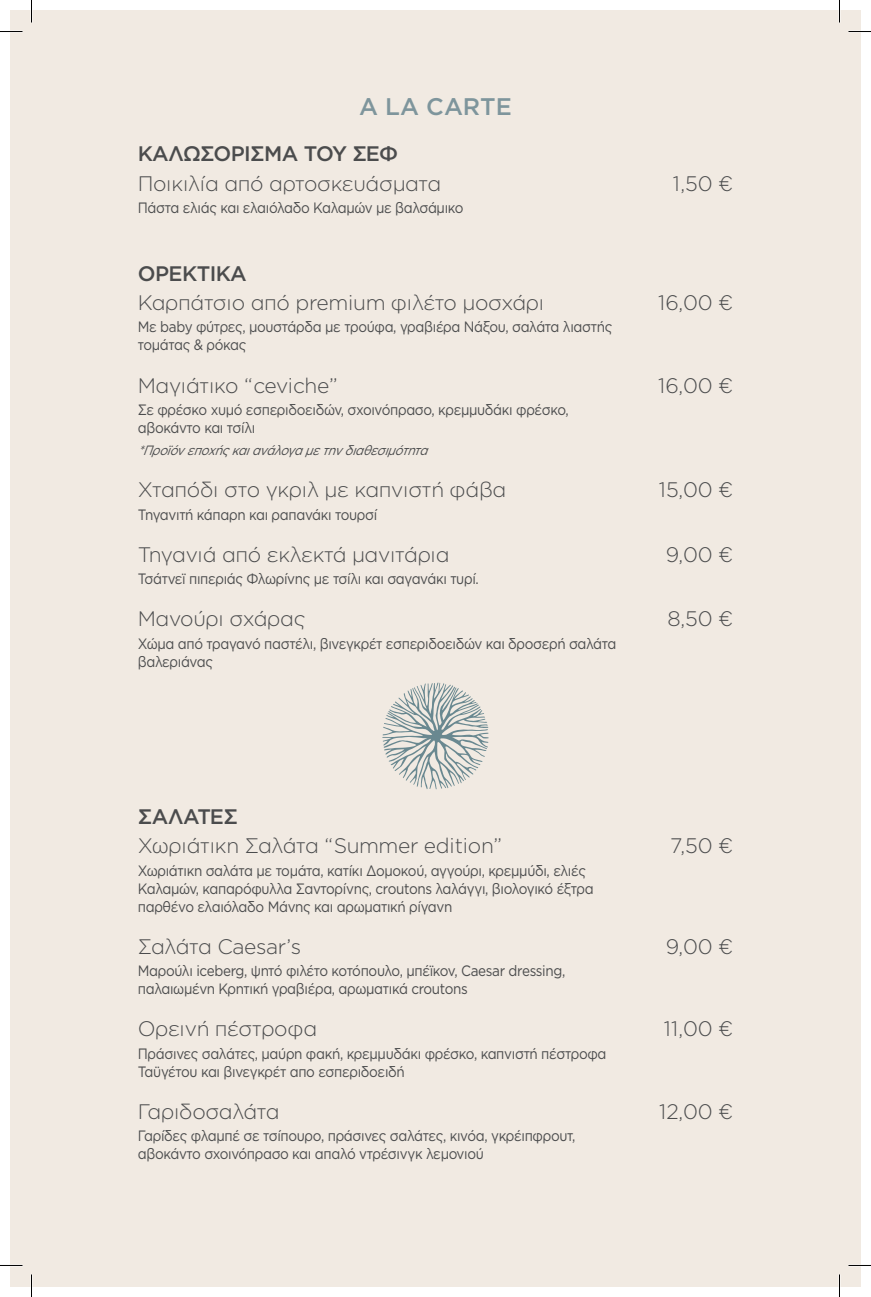
<style>
.page{position:relative;width:871px;height:1297px;background:#fff}
.page>*{position:absolute;margin:0;border:0;box-sizing:border-box;transform-origin:0 0}
.t1{font:500 24px "Gotham Greek";color:#7e959c}
.t2{font:300 21px "Gotham Greek";letter-spacing:-.025em;color:#4b4c4d}
.t3{font:500 21px "Gotham Greek";letter-spacing:-.025em;color:#4b4c4d}
.t4{font:15px/18px "Gotham Greek";letter-spacing:-.025em;color:#4b4c4d;scale:.9 1}
.t5{font:italic 13.5px "Gotham Greek";color:#4b4c4d;scale:.9 1}
</style>
<div class="page">
<div style="left:10px;top:10px;width:851px;height:1276px;background:#f1eae2"></div>
<svg style="left:382px;top:682px;width:107px;height:107px"></svg>
<hr style="left:0;top:1264px;width:22px;height:2px;background:#fff">
<hr style="left:848px;top:1264px;width:23px;height:2px;background:#fff">
<hr style="left:838px;top:0;width:2px;height:22px;background:#fff">
<hr style="left:838px;top:1274px;width:2px;height:22px;background:#fff">
<svg style="left:0;top:31px;width:22px;height:1px"></svg>
<svg style="left:848px;top:31px;width:23px;height:1px"></svg>
<svg style="left:10px;top:1264px;width:12px;height:1px"></svg>
<svg style="left:848px;top:1264px;width:13px;height:1px"></svg>
<svg style="left:31px;top:0;width:1px;height:22px"></svg>
<svg style="left:31px;top:1274px;width:1px;height:22px"></svg>
<svg style="left:839px;top:0;width:1px;height:22px"></svg>
<svg style="left:839px;top:1274px;width:1px;height:22px"></svg>
<h1 class="t1" style="left:359px;top:92px;width:154px">A LA CARTE</h1>
<h2 class="t3" style="left:138px;top:142px;width:262px">ΚΑΛΩΣΟΡΙΣΜΑ ΤΟΥ ΣΕΦ</h2>
<h2 class="t2" style="left:138px;top:172px;width:305px">Ποικιλία από αρτοσκευάσματα</h2>
<h2 class="t2" style="left:673px;top:172px;width:62px">1,50 €</h2>
<p class="t4" style="left:138px;top:198px;width:363px">Πάστα ελιάς και ελαιόλαδο Καλαμών με βαλσάμικο</p>
<h2 class="t3" style="left:138px;top:261px;width:111px">ΟΡΕΚΤΙΚΑ</h2>
<h2 class="t2" style="left:138px;top:291px;width:408px">Καρπάτσιο από premium φιλέτο μοσχάρι</h2>
<h2 class="t2" style="left:658px;top:291px;width:77px">16,00 €</h2>
<p class="t4" style="left:138px;top:318px;width:529px">Με baby φύτρες, μουστάρδα με τρούφα, γραβιέρα Νάξου, σαλάτα λιαστής τομάτας &amp; ρόκας</p>
<h2 class="t2" style="left:138px;top:373px;width:203px">Μαγιάτικο “ceviche”</h2>
<h2 class="t2" style="left:658px;top:373px;width:77px">16,00 €</h2>
<p class="t4" style="left:138px;top:400px;width:480px">Σε φρέσκο χυμό εσπεριδοειδών, σχοινόπρασο, κρεμμυδάκι φρέσκο, αβοκάντο και τσίλι</p>
<p class="t5" style="left:138px;top:443px;width:329px">*Προϊόνεποχήςκαιανάλογαμετηνδιαθεσιμότητα</p>
<h2 class="t2" style="left:138px;top:478px;width:370px">Χταπόδι στο γκριλ με καπνιστή φάβα</h2>
<h2 class="t2" style="left:659px;top:478px;width:76px">15,00 €</h2>
<p class="t4" style="left:138px;top:505px;width:268px">Τηγανιτή κάπαρη και ραπανάκι τουρσί</p>
<h2 class="t2" style="left:138px;top:543px;width:314px">Τηγανιά από εκλεκτά μανιτάρια</h2>
<h2 class="t2" style="left:666px;top:543px;width:69px">9,00 €</h2>
<p class="t4" style="left:138px;top:569px;width:380px">Τσάτνεϊ πιπεριάς Φλωρίνης με τσίλι και σαγανάκι τυρί.</p>
<h2 class="t2" style="left:138px;top:607px;width:169px">Μανούρι σχάρας</h2>
<h2 class="t2" style="left:668px;top:607px;width:67px">8,50 €</h2>
<p class="t4" style="left:138px;top:634px;width:533px">Χώμα από τραγανό παστέλι, βινεγκρέτ εσπεριδοειδών και δροσερή σαλάτα βαλεριάνας</p>
<h2 class="t3" style="left:138px;top:804px;width:102px">ΣΑΛΑΤΕΣ</h2>
<h2 class="t2" style="left:138px;top:834px;width:367px">Χωριάτικη Σαλάτα “Summer edition”</h2>
<h2 class="t2" style="left:670px;top:834px;width:65px">7,50 €</h2>
<p class="t4" style="left:138px;top:860px;width:508px">Χωριάτικη σαλάτα με τομάτα, κατίκι Δομοκού, αγγούρι, κρεμμύδι, ελιές<br>Καλαμών, καπαρόφυλλα Σαντορίνης, croutons λαλάγγι, βιολογικό έξτρα παρθένο ελαιόλαδο Μάνης και αρωματική ρίγανη</p>
<h2 class="t2" style="left:138px;top:934px;width:165px">Σαλάτα Caesar’s</h2>
<h2 class="t2" style="left:666px;top:934px;width:69px">9,00 €</h2>
<p class="t4" style="left:138px;top:961px;width:477px">Μαρούλι iceberg, ψητό φιλέτο κοτόπουλο, μπέϊκον, Caesar dressing, παλαιωμένη Κρητική γραβιέρα, αρωματικά croutons</p>
<h2 class="t2" style="left:138px;top:1017px;width:181px">Ορεινή πέστροφα</h2>
<h2 class="t2" style="left:664px;top:1017px;width:71px">11,00 €</h2>
<p class="t4" style="left:138px;top:1043px;width:522px">Πράσινες σαλάτες, μαύρη φακή, κρεμμυδάκι φρέσκο, καπνιστή πέστροφα<br>Ταϋγέτου και βινεγκρέτ απο εσπεριδοειδή</p>
<h2 class="t2" style="left:138px;top:1099px;width:144px">Γαριδοσαλάτα</h2>
<h2 class="t2" style="left:659px;top:1099px;width:76px">12,00 €</h2>
<p class="t4" style="left:138px;top:1126px;width:488px">Γαρίδες φλαμπέ σε τσίπουρο, πράσινες σαλάτες, κινόα, γκρέιπφρουτ, αβοκάντο σχοινόπρασο και απαλό ντρέσινγκ λεμονιού</p>
</div>
